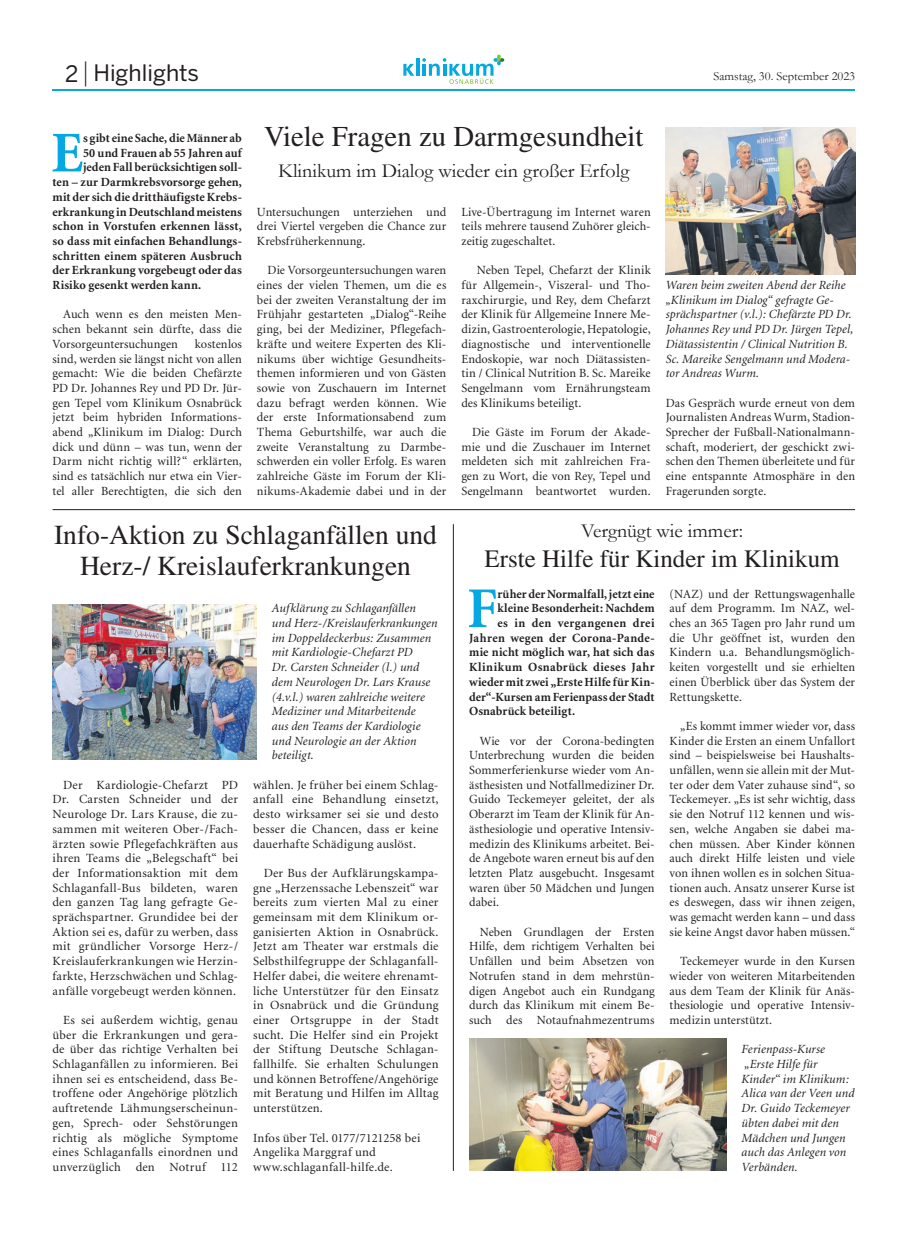
<style>
.page{position:relative;width:909px;height:1234px;background:#fff}
.page>*{position:absolute;margin:0;border:0;box-sizing:border-box;transform-origin:0 0}
.t1{font:700 57.75px "Minion";color:#06a8e1}
.t2{font:28.75px "Times";color:#231f20}
.t3{font:27.5px/31.2px "Times";color:#231f20;text-align:center}
.t4{font:25px "Times";color:#231f20}
.t5{font:22.5px "Benton Sans";color:#231f20}
.t6{font:20px "Garamond";color:#231f20}
.t7{font:12.5px/14.8px "Minion";letter-spacing:.01em;color:#231f20;text-align:justify}
.t8{font:italic 12.5px/14.8px "Minion";letter-spacing:.01em;color:#231f20}
.t9{font:700 12.5px "Minion";letter-spacing:.01em;color:#231f20}
.t10{font:700 12.5px "Minion";letter-spacing:.035em;color:#231f20}
.t11{font:12.5px "Garamond";color:#231f20}
.s1{font-family:"Poynter OS Text One";font-size:25px}
</style>
<div class="page">
<hr style="left:52px;top:89px;width:802px;height:2px;background:#06a8e1">
<hr style="left:416px;top:58px;width:3px;height:18px;background:#06a8e1">
<svg style="left:422px;top:55px;width:82px;height:29px"></svg>
<svg style="left:403px;top:64px;width:11px;height:12px"></svg>
<hr style="left:53px;top:509px;width:801px;height:1px;background:#231f20">
<hr style="left:453px;top:524px;width:1px;height:646px;background:#231f20">
<img style="left:469px;top:1038px;width:257px;height:132px">
<img style="left:665px;top:127px;width:189px;height:147px">
<img style="left:53px;top:604px;width:204px;height:155px">
<h3 class="t5" style="left:65px;top:60px;width:135px">2 <span class="s1">|</span> Highlights</h3>
<p class="t11" style="left:713px;top:68px;width:143px">Samstag, 30. September 2023</p>
<p class="t9" style="left:83px;top:132px;width:160px">s gibt eine Sache, die Männer ab</p>
<p class="t9" style="left:83px;top:146px;width:160px">50 und Frauen ab 55 Jahren auf</p>
<p class="t9" style="left:83px;top:161px;width:160px">jeden Fall berücksichtigen soll-</p>
<p class="t9" style="left:52px;top:176px;width:191px">ten – zur Darmkrebsvorsorge gehen,</p>
<p class="t9" style="left:52px;top:190px;width:191px">mit der sich die dritthäufigste Krebs-</p>
<p class="t9" style="left:52px;top:205px;width:191px">erkrankung in Deutschland meistens</p>
<p class="t9" style="left:52px;top:220px;width:191px">schon in Vorstufen erkennen lässt,</p>
<p class="t9" style="left:52px;top:234px;width:191px">so dass mit einfachen Behandlungs-</p>
<p class="t9" style="left:52px;top:249px;width:191px">schritten einem späteren Ausbruch</p>
<p class="t9" style="left:52px;top:264px;width:191px">der Erkrankung vorgebeugt oder das</p>
<p class="t9" style="left:52px;top:278px;width:150px">Risiko gesenkt werden kann.</p>
<p class="t7" style="left:52px;top:307px;width:191px;text-indent:11px">Auch wenn es den meisten Men&shy;schen bekannt sein dürfte, dass die Vorsorgeuntersuchungen</p>
<h1 class="t1" style="left:51px;top:123px;width:33px">E</h1>
<p class="t7" style="left:52px;top:337px;width:191px;text-indent:142px">kostenlos sind, werden sie längst nicht von allen gemacht: Wie die beiden Chefärzte PD Dr. Johannes Rey und PD Dr. Jür&shy;gen Tepel vom Klinikum Osnabrück jetzt beim hybriden Informations&shy;abend „Klinikum im Dialog: Durch dick und dünn – was tun, wenn der Darm nicht richtig will?“ erklärten, sind es tatsächlich nur etwa ein Vier&shy;tel aller Berechtigten, die sich den</p>
<h2 class="t2" style="left:264px;top:120px;width:381px">Viele Fragen zu Darmgesundheit</h2>
<h3 class="t6" style="left:278px;top:157px;width:352px">Klinikum im Dialog wieder ein großer Erfolg</h3>
<p class="t7" style="left:257px;top:205px;width:191px">Untersuchungen unterziehen und drei Viertel vergeben die Chance zur Krebsfrüherkennung.</p>
<p class="t7" style="left:257px;top:263px;width:191px;text-indent:11px">Die Vorsorgeuntersuchungen waren eines der vielen Themen, um die es bei der zweiten Veranstaltung der im Frühjahr gestarteten „Dialog“-Reihe ging, bei der Mediziner, Pflegefach&shy;kräfte und weitere Experten des Kli&shy;nikums über wichtige Gesundheits&shy;themen informieren und von Gästen sowie von Zuschauern im Internet dazu befragt werden können. Wie der erste Informationsabend zum Thema Geburtshilfe, war auch die zweite Veranstaltung zu Darmbe&shy;schwerden ein voller Erfolg. Es waren zahlreiche Gäste im Forum der Kli&shy;nikums-Akademie dabei und in der</p>
<p class="t7" style="left:461px;top:205px;width:191px">Live-Übertragung im Internet waren teils mehrere tausend Zuhörer gleich&shy;zeitig zugeschaltet.</p>
<p class="t7" style="left:461px;top:263px;width:191px;text-indent:16px">Neben Tepel, Chefarzt der Klinik für Allgemein-, Viszeral- und Tho&shy;raxchirurgie, und Rey, dem Chefarzt der Klinik für Allgemeine Innere Me&shy;dizin, Gastroenterologie, Hepatologie, diagnostische und interventionelle Endoskopie, war noch Diätassisten&shy;tin / Clinical Nutrition B. Sc. Mareike Sengelmann vom Ernährungsteam des Klinikums beteiligt.</p>
<p class="t7" style="left:461px;top:425px;width:191px;text-indent:11px">Die Gäste im Forum der Akade&shy;mie und die Zuschauer im Internet meldeten sich mit zahlreichen Fra&shy;gen zu Wort, die von Rey, Tepel und Sengelmann beantwortet wurden.</p>
<p class="t8" style="left:665px;top:278px;width:189px">Waren beim zweiten Abend der Reihe „Klinikum im Dialog“ gefragte Ge&shy;sprächspartner (v.l.): Chefärzte PD Dr.<br>Johannes Rey und PD Dr. Jürgen Tepel, Diätassistentin / Clinical Nutrition B.<br>Sc. Mareike Sengelmann und Modera&shy;tor Andreas Wurm.</p>
<p class="t7" style="left:665px;top:395px;width:191px">Das Gespräch wurde erneut von dem Journalisten Andreas Wurm, Stadion-Sprecher der Fußball-Nationalmann&shy;schaft, moderiert, der geschickt zwi&shy;schen den Themen überleitete und für eine entspannte Atmosphäre in den Fragerunden sorgte.</p>
<h3 class="t3" style="left:54px;top:519px;width:384px">Info-Aktion zu Schlaganfällen und<br>Herz-/ Kreislauferkrankungen</h3>
<p class="t7" style="left:52px;top:777px;width:187px;text-indent:11px">Der Kardiologie-Chefarzt PD Dr. Carsten Schneider und der Neurologe Dr. Lars Krause, die zu&shy;sammen mit weiteren Ober-/Fach&shy;ärzten sowie Pflegefachkräften aus ihren Teams die „Belegschaft“ bei der Informationsaktion mit dem Schlaganfall-Bus bildeten, waren den ganzen Tag lang gefragte Ge&shy;sprächspartner. Grundidee bei der Aktion sei es, dafür zu werben, dass mit gründlicher Vorsorge Herz-/ Kreislauferkrankungen wie Herzin&shy;farkte, Herzschwächen und Schlag&shy;anfälle vorgebeugt werden können.</p>
<p class="t7" style="left:52px;top:1012px;width:187px;text-indent:11px">Es sei außerdem wichtig, genau über die Erkrankungen und gera&shy;de über das richtige Verhalten bei Schlaganfällen zu informieren. Bei ihnen sei es entscheidend, dass Be&shy;troffene oder Angehörige plötzlich auftretende Lähmungserscheinun&shy;gen, Sprech- oder Sehstörungen richtig als mögliche Symptome eines Schlaganfalls einordnen und unverzüglich den Notruf 112</p>
<p class="t8" style="left:272px;top:601px;width:167px">Aufklärung zu Schlaganfällen und Herz-/Kreislauferkrankungen im Doppeldeckerbus: Zusammen mit Kardiologie-Chefarzt PD<br>Dr. Carsten Schneider (l.) und dem Neurologen Dr. Lars Krause (4.v.l.) waren zahlreiche weitere<br>Mediziner und Mitarbeitende<br>aus den Teams der Kardiologie und Neurologie an der Aktion beteiligt.</p>
<p class="t7" style="left:253px;top:777px;width:187px">wählen. Je früher bei einem Schlag&shy;anfall eine Behandlung einsetzt, desto wirksamer sei sie und desto besser die Chancen, dass er keine dauerhafte Schädigung auslöst.</p>
<p class="t7" style="left:253px;top:865px;width:187px;text-indent:11px">Der Bus der Aufklärungskampa&shy;gne „Herzenssache Lebenszeit“ war bereits zum vierten Mal zu einer gemeinsam mit dem Klinikum or&shy;ganisierten Aktion in Osnabrück.<br>Jetzt am Theater war erstmals die Selbsthilfegruppe der Schlaganfall-Helfer dabei, die weitere ehrenamt&shy;liche Unterstützer für den Einsatz in Osnabrück und die Gründung einer Ortsgruppe in der Stadt sucht. Die Helfer sind ein Projekt der Stiftung Deutsche Schlagan&shy;fallhilfe. Sie erhalten Schulungen und können Betroffene/Angehörige mit Beratung und Hilfen im Alltag unterstützen.</p>
<p class="t7" style="left:253px;top:1130px;width:169px;text-align:left">Infos über Tel. 0177/7121258 bei<br>Angelika Marggraf und www.schlaganfall-hilfe.de.</p>
<h3 class="t6" style="left:581px;top:517px;width:164px">Vergnügt wie immer:</h3>
<h3 class="t4" style="left:484px;top:544px;width:356px">Erste Hilfe für Kinder im Klinikum</h3>
<h1 class="t1" style="left:467px;top:579px;width:32px">F</h1>
<p class="t9" style="left:497px;top:587px;width:159px">rüher der Normalfall, jetzt eine</p>
<p class="t7" style="left:669px;top:586px;width:187px">(NAZ) und der Rettungswagenhalle auf dem Programm. Im NAZ, wel&shy;ches an 365 Tagen pro Jahr rund um die Uhr geöffnet ist, wurden den Kindern u.a. Behandlungsmöglich&shy;keiten vorgestellt und sie erhielten einen Überblick über das System der Rettungskette.</p>
<p class="t7" style="left:669px;top:719px;width:187px;text-indent:11px">„Es kommt immer wieder vor, dass Kinder die Ersten an einem Unfallort sind – beispielsweise bei Haushalts&shy;unfällen, wenn sie allein mit der Mut&shy;ter oder dem Vater zuhause sind“, so Teckemeyer. „Es ist sehr wichtig, dass sie den Notruf 112 kennen und wis&shy;sen, welche Angaben sie dabei ma&shy;chen müssen. Aber Kinder können auch direkt Hilfe leisten und viele von ihnen wollen es in solchen Situa&shy;tionen auch. Ansatz unserer Kurse ist es deswegen, dass wir ihnen zeigen, was gemacht werden kann – und dass sie keine Angst davor haben müssen.“</p>
<p class="t7" style="left:669px;top:954px;width:187px;text-indent:11px">Teckemeyer wurde in den Kursen wieder von weiteren Mitarbeitenden aus dem Team der Klinik für Anäs&shy;thesiologie und operative Intensiv&shy;medizin unterstützt.</p>
<p class="t8" style="left:741px;top:1042px;width:114px">Ferienpass-Kurse „Erste Hilfe für<br>Kinder“ im Klinikum:<br>Alica van der Veen und<br>Dr. Guido Teckemeyer übten dabei mit den<br>Mädchen und Jungen auch das Anlegen von<br>Verbänden.</p>
<p class="t9" style="left:497px;top:602px;width:159px">kleine Besonderheit: Nachdem</p>
<p class="t10" style="left:497px;top:616px;width:158px">es in den vergangenen drei</p>
<p class="t9" style="left:469px;top:631px;width:187px">Jahren wegen der Corona-Pande-</p>
<p class="t9" style="left:469px;top:646px;width:187px">mie nicht möglich war, hat sich das</p>
<p class="t10" style="left:469px;top:660px;width:187px">Klinikum Osnabrück dieses Jahr</p>
<p class="t9" style="left:469px;top:675px;width:187px">wieder mit zwei „Erste Hilfe für Kin-</p>
<p class="t9" style="left:469px;top:690px;width:187px">der“-Kursen am Ferienpass der Stadt</p>
<p class="t9" style="left:469px;top:704px;width:107px">Osnabrück beteiligt.</p>
<p class="t7" style="left:469px;top:733px;width:187px;text-indent:11px">Wie vor der Corona-bedingten Unterbrechung wurden die beiden Sommerferienkurse wieder vom An&shy;ästhesisten und Notfallmediziner Dr.<br>Guido Teckemeyer geleitet, der als Oberarzt im Team der Klinik für An&shy;ästhesiologie und operative Intensiv&shy;medizin des Klinikums arbeitet. Bei&shy;de Angebote waren erneut bis auf den letzten Platz ausgebucht. Insgesamt waren über 50 Mädchen und Jungen dabei.</p>
<p class="t7" style="left:469px;top:924px;width:187px;text-indent:11px">Neben Grundlagen der Ersten Hilfe, dem richtigem Verhalten bei Unfällen und beim Absetzen von Notrufen stand in dem mehrstün&shy;digen Angebot auch ein Rundgang durch das Klinikum mit einem Be&shy;such des Notaufnahmezentrums</p>
</div>
